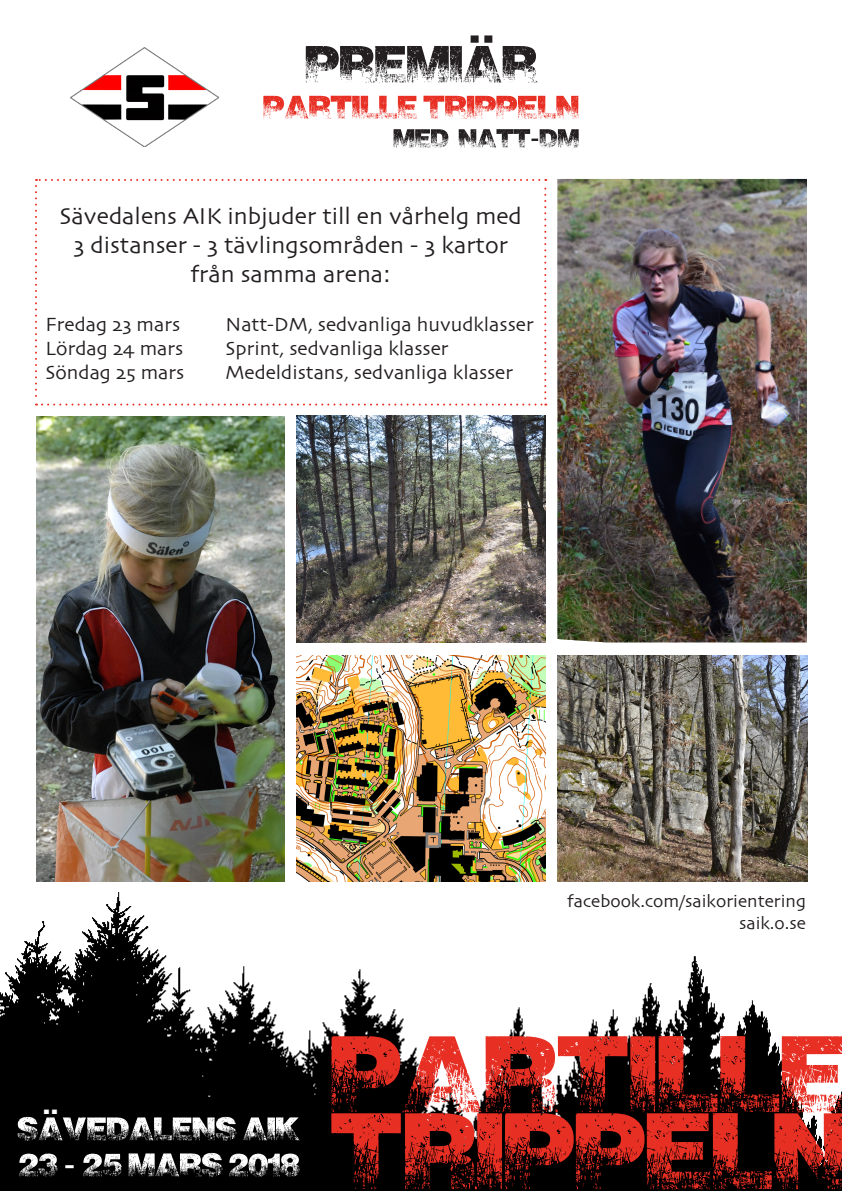
<style>
.page{position:relative;width:842px;height:1191px;background:#fff}
.page>*{position:absolute;margin:0;border:0;box-sizing:border-box;transform-origin:0 0}
.t1{font:60px "Janji";color:#231f20}
.t2{font:36px "Janji";color:#fff}
.t3{font:24px "Skia";color:#231f20}
.t4{font:20px "Skia";color:#231f20}
.t5{font:18px "Skia";color:#231f20}
</style>
<div class="page">
<img style="left:557px;top:179px;width:250px;height:463px">
<img style="left:557px;top:655px;width:250px;height:226px">
<img style="left:297px;top:655px;width:248px;height:226px">
<svg style="left:35px;top:179px;width:511px;height:226px"></svg>
<img style="left:0;top:892px;width:842px;height:299px">
<img style="left:36px;top:416px;width:249px;height:465px">
<img style="left:297px;top:415px;width:248px;height:227px">
<svg style="left:331px;top:1036px;width:511px;height:153px;background:#7f2c27"></svg>
<svg style="left:19px;top:1152px;width:281px;height:24px"></svg>
<svg style="left:17px;top:1116px;width:282px;height:24px"></svg>
<svg style="left:393px;top:129px;width:186px;height:18px"></svg>
<svg style="left:263px;top:96px;width:315px;height:23px"></svg>
<svg style="left:306px;top:46px;width:231px;height:37px"></svg>
<img style="left:70px;top:47px;width:148px;height:99px">
<p class="t1" style="left:468px;top:-8px;width:29px">..</p>
<p class="t3" style="left:60px;top:202px;width:464px">Sävedalens AIK inbjuder till en vårhelg med</p>
<p class="t3" style="left:73px;top:231px;width:436px">3 distanser - 3 tävlingsområden - 3 kartor</p>
<p class="t3" style="left:190px;top:260px;width:202px">från samma arena:</p>
<p class="t4" style="left:46px;top:313px;width:136px">Fredag 23 mars</p>
<p class="t4" style="left:226px;top:313px;width:310px">Natt-DM, sedvanliga huvudklasser</p>
<p class="t4" style="left:46px;top:337px;width:139px">Lördag 24 mars</p>
<p class="t4" style="left:226px;top:337px;width:225px">Sprint, sedvanliga klasser</p>
<p class="t4" style="left:46px;top:361px;width:140px">Söndag 25 mars</p>
<p class="t4" style="left:226px;top:361px;width:289px">Medeldistans, sedvanliga klasser</p>
<p class="t2" style="left:42px;top:1083px;width:18px">..</p>
<p class="t5" style="left:567px;top:890px;width:240px">facebook.com/saikorientering</p>
<p class="t5" style="left:739px;top:912px;width:68px">saik.o.se</p>
</div>
